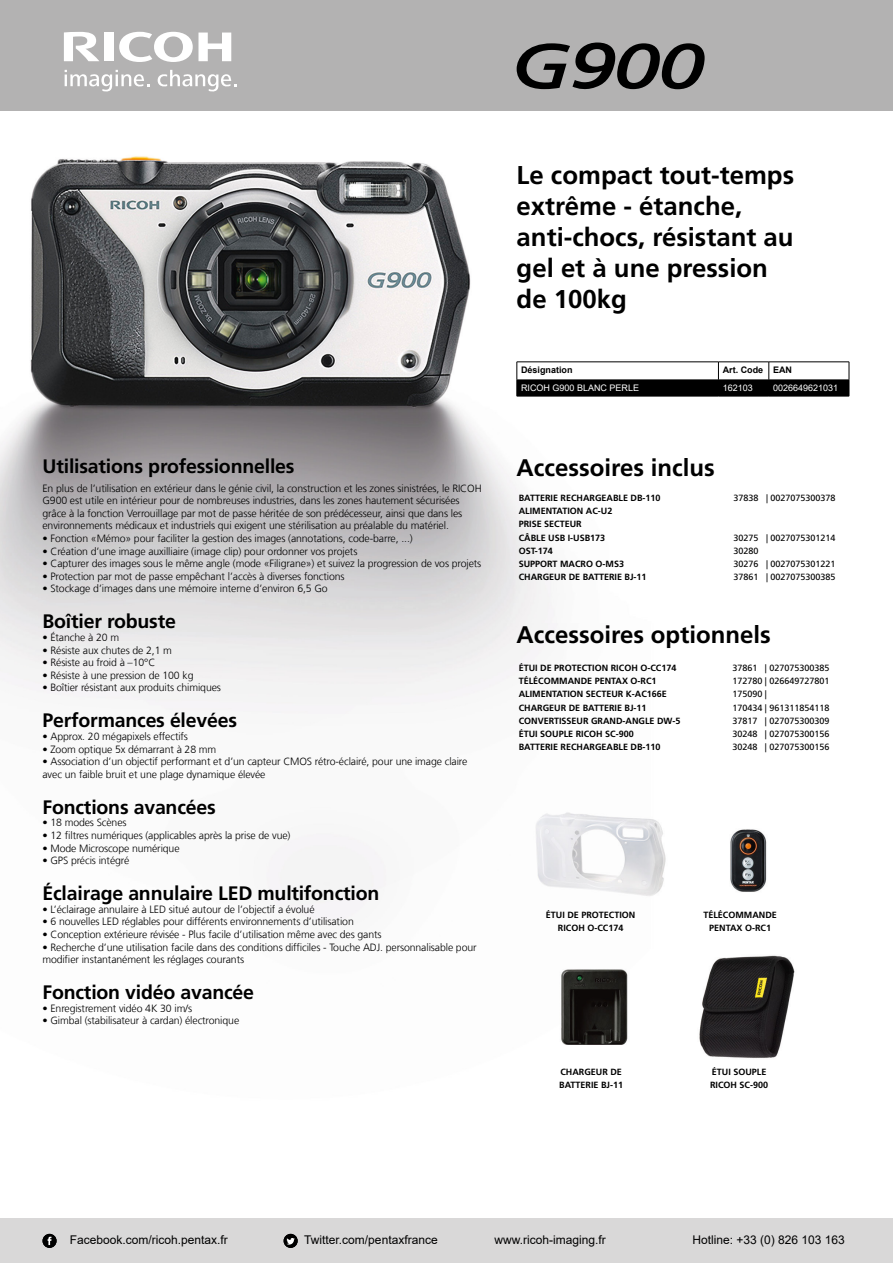
<style>
.page{position:relative;width:893px;height:1263px;background:#fff}
.page>*{position:absolute;margin:0;border:0;box-sizing:border-box;transform-origin:0 0}
.t1{font:700 25.8px/30.9px "Frutiger LT Com";color:#000}
.t2{font:700 24px "Frutiger LT Com";color:#000}
.t3{font:700 19.5px "Frutiger LT Com";letter-spacing:-.01em;color:#000}
.t4{font:12px "Arial";color:#000}
.t5{font:300 10.5px/12.6px "Frutiger LT Com";letter-spacing:-.01em;color:#000}
.t6{font:700 9px/12.8px "Frutiger LT Com";color:#000}
.t7{font:9px "Frutiger LT Com";color:#000}
.t8{font:9px "Arial";color:#fff}
.t9{font:700 9px "Arial";color:#000}
</style>
<div class="page">
<img style="left:0;top:156px;width:850px;height:902px">
<div style="left:0;top:0;width:893px;height:111px;background:#b3b2b2"></div>
<svg style="left:119px;top:32px;width:112px;height:30px"></svg>
<div style="left:104px;top:33px;width:10px;height:28px;background:#fff"></div>
<svg style="left:64px;top:32px;width:35px;height:29px"></svg>
<svg style="left:65px;top:70px;width:84px;height:22px"></svg>
<svg style="left:158px;top:70px;width:79px;height:22px"></svg>
<div style="left:0;top:1219px;width:893px;height:44px;background:#d9d8d8"></div>
<div style="left:43px;top:1234px;width:14px;height:14px;background:#000;border-radius:50%"></div>
<svg style="left:48px;top:1237px;width:3px;height:8px"></svg>
<div style="left:284px;top:1234px;width:14px;height:14px;background:#000;border-radius:50%"></div>
<svg style="left:286px;top:1238px;width:9px;height:6px"></svg>
<hr style="left:718px;top:396px;width:51px;height:1px;background:#000">
<hr style="left:769px;top:396px;width:80px;height:1px;background:#000">
<svg style="left:517px;top:362px;width:333px;height:34px"></svg>
<hr style="left:517px;top:396px;width:201px;height:1px;background:#000">
<svg style="left:517px;top:42px;width:188px;height:48px"></svg>
<h1 class="t1" style="left:517px;top:160px;width:279px">Le compact tout-temps extrême - étanche, anti-chocs, résistant au gel et à une pression de 100kg</h1>
<h3 class="t3" style="left:42px;top:455px;width:254px">Utilisations professionnelles</h3>
<p class="t5" style="left:42px;top:482px;width:441px">En plus de l’utilisation en extérieur dans le génie civil, la construction et les zones sinistrées, le RICOH G900 est utile en intérieur pour de nombreuses industries, dans les zones hautement sécurisées grâce à la fonction Verrouillage par mot de passe héritée de son prédécesseur, ainsi que dans les environnements médicaux et industriels qui exigent une stérilisation au préalable du matériel.</p>
<p class="t5" style="left:42px;top:532px;width:372px">• Fonction «Mémo» pour faciliter la gestion des images (annotations, code-barre, ...)</p>
<p class="t5" style="left:42px;top:545px;width:316px">• Création d’une image auxilliaire (image clip) pour ordonner vos projets</p>
<p class="t5" style="left:42px;top:557px;width:440px">• Capturer des images sous le même angle (mode «Filigrane») et suivez la progression de vos projets</p>
<p class="t5" style="left:42px;top:570px;width:304px">• Protection par mot de passe empêchant l’accès à diverses fonctions</p>
<p class="t5" style="left:42px;top:582px;width:287px">• Stockage d’images dans une mémoire interne d’environ 6,5 Go</p>
<h3 class="t3" style="left:42px;top:610px;width:135px">Boîtier robuste</h3>
<p class="t5" style="left:42px;top:631px;width:78px">• Étanche à 20 m</p>
<p class="t5" style="left:42px;top:644px;width:131px">• Résiste aux chutes de 2,1 m</p>
<p class="t5" style="left:42px;top:656px;width:114px">• Résiste au froid à –10°C</p>
<p class="t5" style="left:42px;top:669px;width:152px">• Résiste à une pression de 100 kg</p>
<p class="t5" style="left:42px;top:681px;width:180px">• Boîtier résistant aux produits chimiques</p>
<h3 class="t3" style="left:42px;top:709px;width:196px">Performances élevées</h3>
<p class="t5" style="left:42px;top:730px;width:147px">• Approx. 20 mégapixels effectifs</p>
<p class="t5" style="left:42px;top:743px;width:175px">• Zoom optique 5x démarrant à 28 mm</p>
<p class="t5" style="left:42px;top:755px;width:426px">• Association d’un objectif performant et d’un capteur CMOS rétro-éclairé, pour une image claire avec un faible bruit et une plage dynamique élevée</p>
<h3 class="t3" style="left:42px;top:795px;width:175px">Fonctions avancées</h3>
<p class="t5" style="left:42px;top:816px;width:86px">• 18 modes Scènes</p>
<p class="t5" style="left:42px;top:829px;width:250px">• 12 filtres numériques (applicables après la prise de vue)</p>
<p class="t5" style="left:42px;top:842px;width:139px">• Mode Microscope numérique</p>
<p class="t5" style="left:42px;top:854px;width:88px">• GPS précis intégré</p>
<h3 class="t3" style="left:42px;top:882px;width:338px">Éclairage annulaire LED multifonction</h3>
<p class="t5" style="left:42px;top:903px;width:274px">• L’éclairage annulaire à LED situé autour de l’objectif a évolué</p>
<p class="t5" style="left:42px;top:915px;width:313px">• 6 nouvelles LED réglables pour différents environnements d’utilisation</p>
<p class="t5" style="left:42px;top:928px;width:341px">• Conception extérieure révisée - Plus facile d’utilisation même avec des gants</p>
<p class="t5" style="left:42px;top:941px;width:436px">• Recherche d’une utilisation facile dans des conditions difficiles - Touche ADJ. personnalisable pour modifier instantanément les réglages courants</p>
<h3 class="t3" style="left:42px;top:981px;width:213px">Fonction vidéo avancée</h3>
<p class="t5" style="left:42px;top:1002px;width:151px">• Enregistrement vidéo 4K 30 im/s</p>
<p class="t5" style="left:42px;top:1014px;width:198px">• Gimbal (stabilisateur à cardan) électronique</p>
<p class="t9" style="left:521px;top:363px;width:53px">Désignation</p>
<p class="t9" style="left:723px;top:363px;width:71px">Art. Code EAN</p>
<p class="t8" style="left:521px;top:381px;width:120px">RICOH G900 BLANC PERLE</p>
<p class="t8" style="left:723px;top:381px;width:32px">162103</p>
<p class="t8" style="left:773px;top:381px;width:67px">0026649621031</p>
<h2 class="t2" style="left:517px;top:454px;width:200px">Accessoires inclus</h2>
<p class="t6" style="left:519px;top:492px;width:143px">BATTERIE RECHARGEABLE DB-110</p>
<p class="t7" style="left:733px;top:493px;width:104px">37838 | 0027075300378</p>
<p class="t6" style="left:519px;top:504px;width:95px;line-height:13.2px">ALIMENTATION AC-U2<br>PRISE SECTEUR<br>CÂBLE USB I-USB173</p>
<p class="t7" style="left:733px;top:532px;width:104px">30275 | 0027075301214</p>
<p class="t6" style="left:519px;top:544px;width:35px">OST-174</p>
<p class="t7" style="left:733px;top:545px;width:27px">30280</p>
<p class="t6" style="left:519px;top:557px;width:107px">SUPPORT MACRO O-MS3</p>
<p class="t7" style="left:733px;top:558px;width:104px">30276 | 0027075301221</p>
<p class="t6" style="left:519px;top:570px;width:129px">CHARGEUR DE BATTERIE BJ-11</p>
<p class="t7" style="left:733px;top:571px;width:104px">37861 | 0027075300385</p>
<h2 class="t2" style="left:517px;top:620px;width:256px">Accessoires optionnels</h2>
<p class="t6" style="left:519px;top:662px;width:159px">ÉTUI DE PROTECTION RICOH O-CC174</p>
<p class="t7" style="left:732px;top:663px;width:99px">37861 | 027075300385</p>
<p class="t6" style="left:519px;top:675px;width:139px">TÉLÉCOMMANDE PENTAX O-RC1</p>
<p class="t7" style="left:732px;top:676px;width:99px">172780 | 026649727801</p>
<p class="t6" style="left:519px;top:688px;width:150px">ALIMENTATION SECTEUR K-AC166E</p>
<p class="t7" style="left:732px;top:689px;width:36px">175090 |</p>
<p class="t6" style="left:519px;top:701px;width:129px">CHARGEUR DE BATTERIE BJ-11</p>
<p class="t7" style="left:732px;top:702px;width:99px">170434 | 961311854118</p>
<p class="t6" style="left:519px;top:714px;width:163px">CONVERTISSEUR GRAND-ANGLE DW-5</p>
<p class="t7" style="left:732px;top:715px;width:99px">37817 | 027075300309</p>
<p class="t6" style="left:519px;top:727px;width:117px">ÉTUI SOUPLE RICOH SC-900</p>
<p class="t7" style="left:732px;top:728px;width:99px">30248 | 027075300156</p>
<p class="t6" style="left:519px;top:740px;width:143px">BATTERIE RECHARGEABLE DB-110</p>
<p class="t7" style="left:732px;top:742px;width:99px">30248 | 027075300156</p>
<p class="t6" style="left:546px;top:909px;width:91px;text-align:center">ÉTUI DE PROTECTION<br>RICOH O-CC174</p>
<p class="t6" style="left:703px;top:909px;width:75px;text-align:center">TÉLÉCOMMANDE<br>PENTAX O-RC1</p>
<p class="t6" style="left:559px;top:1066px;width:65px">CHARGEUR DE<br>BATTERIE BJ-11</p>
<p class="t6" style="left:710px;top:1066px;width:60px">ÉTUI SOUPLE<br>RICOH SC-900</p>
<p class="t4" style="left:70px;top:1232px;width:160px">Facebook.com/ricoh.pentax.fr</p>
<p class="t4" style="left:304px;top:1232px;width:135px">Twitter.com/pentaxfrance</p>
<p class="t4" style="left:494px;top:1232px;width:113px">www.ricoh-imaging.fr</p>
<p class="t4" style="left:692px;top:1232px;width:154px">Hotline: +33 (0) 826 103 163</p>
</div>
